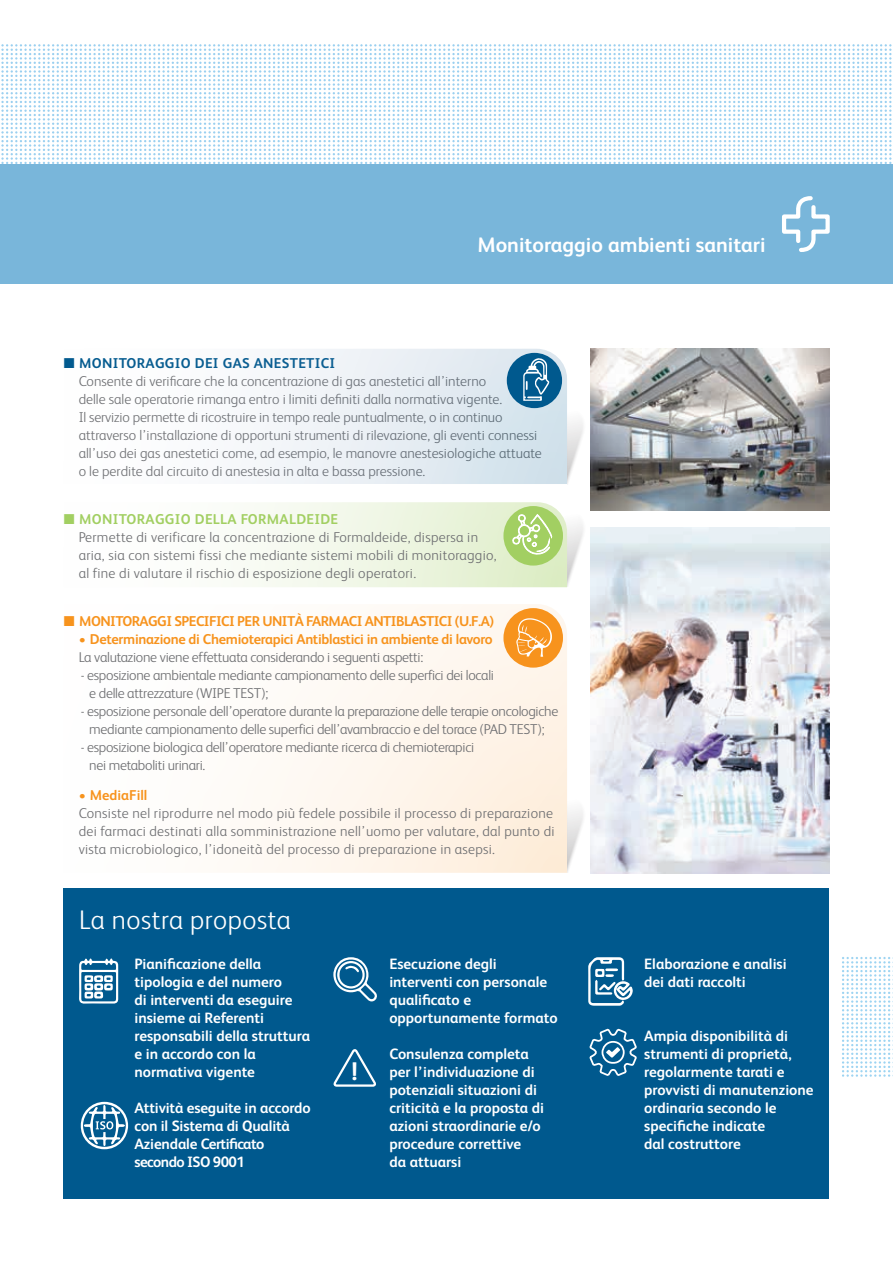
<style>
.page{position:relative;width:893px;height:1263px;background:#fff}
.page>*{position:absolute;margin:0;border:0;box-sizing:border-box;transform-origin:0 0}
.t1{font:300 27px "FS Albert";letter-spacing:.02em;color:#fff}
.t2{font:800 25.5px "FS Albert";color:#fff}
.t3{font:700 21px "FS Albert";color:#fff}
.t4{font:700 15px/18px "FS Albert";color:#fff}
.t5{font:300 14.25px/18px "FS Albert";color:#6c6d70}
.t6{font:300 14.25px/18px "FS Albert";letter-spacing:-.02em;color:#6c6d70}
.t7{font:300 14.25px/18px "FS Albert";letter-spacing:.02em;color:#6c6d70}
.t8{font:700 14.25px "FS Albert";letter-spacing:-.02em;color:#f7931d}
.t9{font:700 14.25px "FS Albert";letter-spacing:-.04em;color:#f7931d}
.t10{font:700 14.25px "FS Albert";color:#f7931d}
.s1{color:#00598e}
.s2{font-weight:700;color:#00598e}
.s3{color:#a2cf62}
.s4{font-weight:700;color:#a2cf62}
</style>
<div class="page">
<svg style="left:244px;top:604px;width:323px;height:269px"></svg>
<svg style="left:842px;top:957px;width:51px;height:120px"></svg>
<div style="left:0;top:164px;width:893px;height:119px;background:#79b6da"></div>
<svg style="left:1px;top:44px;width:890px;height:120px"></svg>
<svg style="left:782px;top:196px;width:48px;height:56px"></svg>
<div style="left:64px;top:889px;width:765px;height:310px;background:#00598e"></div>
<img style="left:590px;top:348px;width:239px;height:162px">
<img style="left:590px;top:528px;width:239px;height:345px">
<svg style="left:79px;top:958px;width:39px;height:46px"></svg>
<svg style="left:333px;top:957px;width:44px;height:45px"></svg>
<svg style="left:588px;top:957px;width:45px;height:49px"></svg>
<svg style="left:80px;top:1102px;width:48px;height:47px"></svg>
<svg style="left:333px;top:1049px;width:43px;height:38px"></svg>
<svg style="left:589px;top:1028px;width:48px;height:48px"></svg>
<div style="left:503px;top:608px;width:60px;height:60px;background:#f7931d;border-radius:50%"></div>
<svg style="left:516px;top:618px;width:36px;height:39px"></svg>
<svg style="left:252px;top:349px;width:315px;height:135px"></svg>
<div style="left:507px;top:353px;width:55px;height:55px;background:#00598e;border-radius:50%"></div>
<svg style="left:523px;top:358px;width:26px;height:43px"></svg>
<svg style="left:567px;top:794px;width:28px;height:79px"></svg>
<svg style="left:567px;top:405px;width:28px;height:79px"></svg>
<svg style="left:242px;top:502px;width:353px;height:85px"></svg>
<h3 class="t3" style="left:477px;top:230px;width:290px">Monitoraggio ambienti sanitari</h3>
<p class="t5" style="left:79px;top:353px;width:465px;text-indent:-15px"><span class="s1">■</span> <span class="s2">MONITORAGGIO DEI GAS ANESTETICI<br></span>Consente di verificare che la concentrazione di gas anestetici all’interno<br>delle sale operatorie rimanga entro i limiti definiti dalla normativa vigente.<br>Il servizio permette di ricostruire in tempo reale puntualmente, o in continuo attraverso l’installazione di opportuni strumenti di rilevazione, gli eventi connessi all’uso dei gas anestetici come, ad esempio, le manovre anestesiologiche attuate o le perdite dal circuito di anestesia in alta e bassa pressione.</p>
<p class="t7" style="left:79px;top:509px;width:419px;text-indent:-15px"><span class="s3">■</span> <span class="s4">MONITORAGGIO DELLA FORMALDEIDE<br></span>Permette di verificare la concentrazione di Formaldeide, dispersa in aria, sia con sistemi fissi che mediante sistemi mobili di monitoraggio, al fine di valutare il rischio di esposizione degli operatori.</p>
<p class="t9" style="left:64px;top:611px;width:432px">■ MONITORAGGI SPECIFICI PER UNITÀ FARMACI ANTIBLASTICI (U.F.A)</p>
<p class="t8" style="left:79px;top:629px;width:415px">• Determinazione di Chemioterapici Antiblastici in ambiente di lavoro</p>
<p class="t6" style="left:79px;top:647px;width:346px">La valutazione viene effettuata considerando i seguenti aspetti:</p>
<p class="t6" style="left:89px;top:665px;width:406px;text-indent:-8px">- esposizione ambientale mediante campionamento delle superfici dei locali e delle attrezzature (WIPE TEST);</p>
<p class="t6" style="left:81px;top:701px;width:479px;text-align:center">- esposizione personale dell’operatore durante la preparazione delle terapie oncologiche mediante campionamento delle superfici dell’avambraccio e del torace (PAD TEST);</p>
<p class="t6" style="left:89px;top:737px;width:386px;text-indent:-8px">- esposizione biologica dell’operatore mediante ricerca di chemioterapici nei metaboliti urinari.</p>
<p class="t10" style="left:79px;top:785px;width:70px">• MediaFill</p>
<p class="t5" style="left:79px;top:803px;width:477px;text-align:justify">Consiste nel riprodurre nel modo più fedele possibile il processo di preparazione dei farmaci destinati alla somministrazione nell’uomo per valutare, dal punto di vista microbiologico, l’idoneità del processo di preparazione in asepsi.</p>
<h1 class="t1" style="left:79px;top:902px;width:213px">La nostra proposta</h1>
<p class="t4" style="left:134px;top:954px;width:177px">Pianificazione della tipologia e del numero<br>di interventi da eseguire insieme ai Referenti responsabili della struttura e in accordo con la normativa vigente</p>
<p class="t4" style="left:134px;top:1098px;width:178px">Attività eseguite in accordo con il Sistema di Qualità<br>Aziendale Certificato secondo ISO 9001</p>
<h2 class="t2" style="left:351px;top:1052px;width:7px">!</h2>
<p class="t4" style="left:389px;top:954px;width:170px">Esecuzione degli interventi con personale qualificato e opportunamente formato</p>
<p class="t4" style="left:389px;top:1044px;width:156px">Consulenza completa per l’individuazione di potenziali situazioni di criticità e la proposta di azioni straordinarie e/o procedure correttive<br>da attuarsi</p>
<p class="t4" style="left:644px;top:954px;width:144px">Elaborazione e analisi dei dati raccolti</p>
<p class="t4" style="left:644px;top:1026px;width:171px">Ampia disponibilità di strumenti di proprietà, regolarmente tarati e provvisti di manutenzione ordinaria secondo le specifiche indicate<br>dal costruttore</p>
</div>
